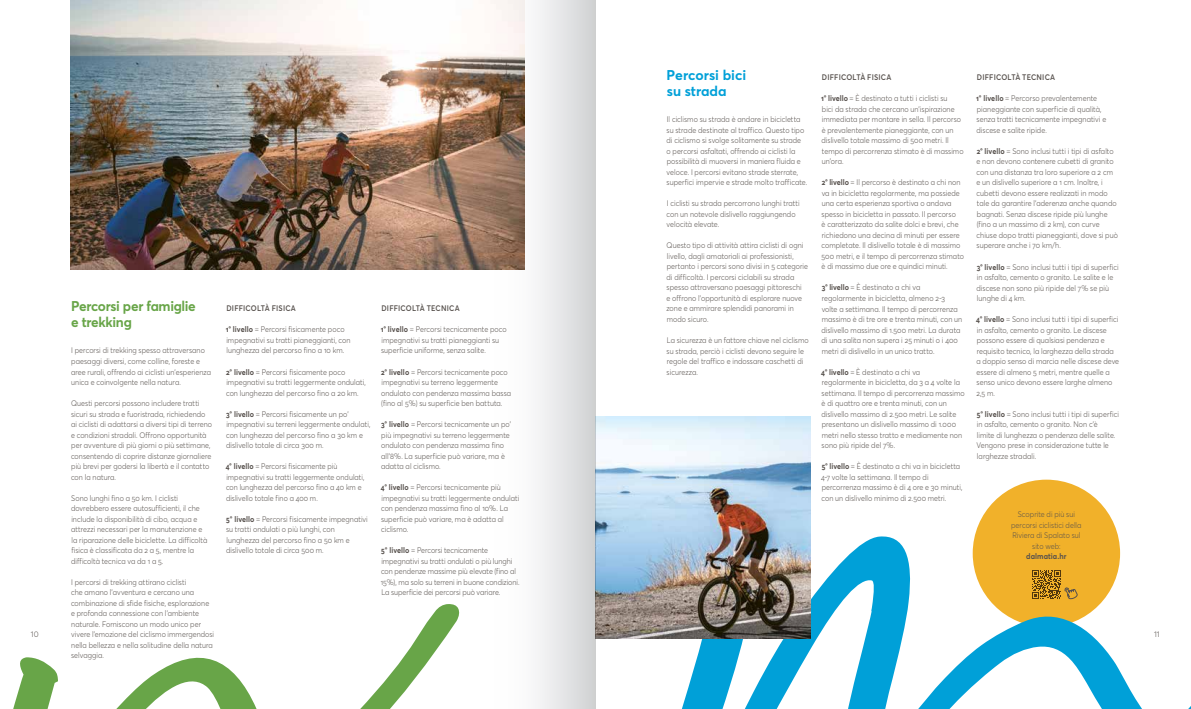
<style>
.page{position:relative;width:1191px;height:709px;background:#fff}
.page>*{position:absolute;margin:0;border:0;box-sizing:border-box;transform-origin:0 0}
.t1{font:700 14px/16px "Averta PE";letter-spacing:-.02em;color:#68a548}
.t2{font:700 14px/16px "Averta PE";color:#00a0d8}
.t3{font:300 8px/10.5px "Averta PE";letter-spacing:.005em;color:#57514d;scale:.9 1}
.t4{font:300 8px/10.5px "Averta PE";letter-spacing:.005em;color:#57514d;scale:.89 1}
.t5{font:600 8px "Averta PE";letter-spacing:.03em;color:#57514d;scale:.9 1}
.t6{font:700 8px "Averta PE";letter-spacing:.01em;color:#57514d;scale:.9 1}
.t7{font:300 8px "Averta PE";letter-spacing:.005em;color:#57514d}
.s1{font-weight:700}
</style>
<div class="page">
<div style="left:972px;top:479px;width:148px;height:148px;background:#f1b12a;border-radius:50%"></div>
<svg style="left:625px;top:502px;width:566px;height:207px"></svg>
<img style="left:71px;top:0;width:412px;height:269px">
<svg style="left:13px;top:604px;width:447px;height:105px"></svg>
<img style="left:595px;top:417px;width:215px;height:221px">
<svg style="left:483px;top:0;width:112px;height:709px"></svg>
<svg style="left:1032px;top:570px;width:46px;height:29px"></svg>
<h1 class="t2" style="left:666px;top:66px;width:81px">Percorsi bici su strada</h1>
<p class="t3" style="left:666px;top:114px;width:158px">Il ciclismo su strada è andare in bicicletta su strade destinate al traffico. Questo tipo di ciclismo si svolge solitamente su strade o percorsi asfaltati, offrendo ai ciclisti la possibilità di muoversi in maniera fluida e veloce. I percorsi evitano strade sterrate, superfici impervie e strade molto trafficate.</p>
<p class="t3" style="left:666px;top:198px;width:149px">I ciclisti su strada percorrono lunghi tratti con un notevole dislivello raggiungendo velocità elevate.</p>
<p class="t3" style="left:666px;top:240px;width:159px">Questo tipo di attività attira ciclisti di ogni livello, dagli amatoriali ai professionisti, pertanto i percorsi sono divisi in 5 categorie di difficoltà. I percorsi ciclabili su strada spesso attraversano paesaggi pittoreschi<br>e offrono l’opportunità di esplorare nuove zone e ammirare splendidi panorami in modo sicuro.</p>
<p class="t3" style="left:666px;top:334px;width:159px">La sicurezza è un fattore chiave nel ciclismo su strada, perciò i ciclisti devono seguire le regole del traffico e indossare caschetti di sicurezza.</p>
<p class="t5" style="left:822px;top:72px;width:79px">DIFFICOLTÀ FISICA</p>
<p class="t3" style="left:821px;top:93px;width:160px"><span class="s1">1° livello</span> = È destinato a tutti i ciclisti su<br>bici da strada che cercano un’ispirazione immediata per montare in sella. Il percorso è prevalentemente pianeggiante, con un dislivello totale massimo di 500 metri. Il tempo di percorrenza stimato è di massimo un’ora.</p>
<p class="t3" style="left:821px;top:177px;width:160px"><span class="s1">2° livello</span> = Il percorso è destinato a chi non va in bicicletta regolarmente, ma possiede una certa esperienza sportiva o andava spesso in bicicletta in passato. Il percorso<br>è caratterizzato da salite dolci e brevi, che richiedono una decina di minuti per essere completate. Il dislivello totale è di massimo 500 metri, e il tempo di percorrenza stimato è di massimo due ore e quindici minuti.</p>
<p class="t3" style="left:821px;top:282px;width:158px"><span class="s1">3° livello</span> = È destinato a chi va regolarmente in bicicletta, almeno 2-3 volte a settimana. Il tempo di percorrenza massimo è di tre ore e trenta minuti, con un dislivello massimo di 1.500 metri. La durata di una salita non supera i 25 minuti o i 400 metri di dislivello in un unico tratto.</p>
<p class="t3" style="left:821px;top:366px;width:161px"><span class="s1">4° livello</span> = È destinato a chi va regolarmente in bicicletta, da 3 a 4 volte la settimana. Il tempo di percorrenza massimo è di quattro ore e trenta minuti, con un dislivello massimo di 2.500 metri. Le salite presentano un dislivello massimo di 1.000 metri nello stesso tratto e mediamente non sono più ripide del 7%.</p>
<p class="t3" style="left:821px;top:461px;width:159px"><span class="s1">5° livello</span> = È destinato a chi va in bicicletta 4-7 volte la settimana. Il tempo di percorrenza massimo è di 4 ore e 30 minuti, con un dislivello minimo di 2.500 metri.</p>
<p class="t5" style="left:977px;top:72px;width:88px">DIFFICOLTÀ TECNICA</p>
<p class="t3" style="left:976px;top:93px;width:146px"><span class="s1">1° livello</span> = Percorso prevalentemente pianeggiante con superficie di qualità, senza tratti tecnicamente impegnativi e discese e salite ripide.</p>
<p class="t3" style="left:976px;top:145px;width:159px"><span class="s1">2° livello</span> = Sono inclusi tutti i tipi di asfalto e non devono contenere cubetti di granito con una distanza tra loro superiore a 2 cm e un dislivello superiore a 1 cm. Inoltre, i cubetti devono essere realizzati in modo tale da garantire l’aderenza anche quando bagnati. Senza discese ripide più lunghe (fino a un massimo di 2 km), con curve chiuse dopo tratti pianeggianti, dove si può superare anche i 70 km/h.</p>
<p class="t3" style="left:976px;top:261px;width:159px"><span class="s1">3° livello</span> = Sono inclusi tutti i tipi di superfici in asfalto, cemento o granito. Le salite e le discese non sono più ripide del 7% se più lunghe di 4 km.</p>
<p class="t3" style="left:976px;top:314px;width:160px"><span class="s1">4° livello</span> = Sono inclusi tutti i tipi di superfici in asfalto, cemento o granito. Le discese possono essere di qualsiasi pendenza e requisito tecnico, la larghezza della strada a doppio senso di marcia nelle discese deve essere di almeno 5 metri, mentre quelle a senso unico devono essere larghe almeno 2,5 m.</p>
<p class="t3" style="left:976px;top:408px;width:160px"><span class="s1">5° livello</span> = Sono inclusi tutti i tipi di superfici in asfalto, cemento o granito. Non c’è<br>limite di lunghezza o pendenza delle salite.<br>Vengono prese in considerazione tutte le larghezze stradali.</p>
<h1 class="t1" style="left:71px;top:298px;width:126px">Percorsi per famiglie e trekking</h1>
<p class="t3" style="left:71px;top:345px;width:157px">I percorsi di trekking spesso attraversano paesaggi diversi, come colline, foreste e aree rurali, offrendo ai ciclisti un’esperienza unica e coinvolgente nella natura.</p>
<p class="t3" style="left:71px;top:397px;width:158px">Questi percorsi possono includere tratti sicuri su strada e fuoristrada, richiedendo ai ciclisti di adattarsi a diversi tipi di terreno e condizioni stradali. Offrono opportunità per avventure di più giorni o più settimane, consentendo di coprire distanze giornaliere più brevi per godersi la libertà e il contatto con la natura.</p>
<p class="t3" style="left:71px;top:492px;width:153px">Sono lunghi fino a 50 km. I ciclisti dovrebbero essere autosufficienti, il che include la disponibilità di cibo, acqua e attrezzi necessari per la manutenzione e la riparazione delle biciclette. La difficoltà fisica è classificata da 2 a 5, mentre la difficoltà tecnica va da 1 a 5.</p>
<p class="t3" style="left:71px;top:576px;width:161px">I percorsi di trekking attirano ciclisti<br>che amano l’avventura e cercano una combinazione di sfide fisiche, esplorazione e profonda connessione con l’ambiente naturale. Forniscono un modo unico per vivere l’emozione del ciclismo immergendosi nella bellezza e nella solitudine della natura selvaggia.</p>
<p class="t5" style="left:226px;top:303px;width:79px">DIFFICOLTÀ FISICA</p>
<p class="t3" style="left:226px;top:324px;width:140px"><span class="s1">1° livello</span> = Percorsi fisicamente poco impegnativi su tratti pianeggianti, con lunghezza del percorso fino a 10 km.</p>
<p class="t3" style="left:226px;top:366px;width:157px"><span class="s1">2° livello</span> = Percorsi fisicamente poco impegnativi su tratti leggermente ondulati, con lunghezza del percorso fino a 20 km.</p>
<p class="t3" style="left:226px;top:408px;width:162px"><span class="s1">3° livello</span> = Percorsi fisicamente un po’ impegnativi su terreni leggermente ondulati, con lunghezza del percorso fino a 30 km e dislivello totale di circa 300 m.</p>
<p class="t4" style="left:226px;top:461px;width:157px"><span class="s1">4° livello</span> = Percorsi fisicamente più impegnativi su tratti leggermente ondulati, con lunghezza del percorso fino a 40 km e dislivello totale fino a 400 m.</p>
<p class="t3" style="left:226px;top:513px;width:159px"><span class="s1">5° livello</span> = Percorsi fisicamente impegnativi su tratti ondulati o più lunghi, con lunghezza del percorso fino a 50 km e dislivello totale di circa 500 m.</p>
<p class="t5" style="left:381px;top:303px;width:88px">DIFFICOLTÀ TECNICA</p>
<p class="t3" style="left:381px;top:324px;width:141px"><span class="s1">1° livello</span> = Percorsi tecnicamente poco impegnativi su tratti pianeggianti su superficie uniforme, senza salite.</p>
<p class="t3" style="left:381px;top:366px;width:146px"><span class="s1">2° livello</span> = Percorsi tecnicamente poco impegnativi su terreno leggermente ondulato con pendenza massima bassa (fino al 5%) su superficie ben battuta.</p>
<p class="t3" style="left:381px;top:419px;width:146px"><span class="s1">3° livello</span> = Percorsi tecnicamente un po’ più impegnativi su terreno leggermente ondulato con pendenza massima fino all’8%. La superficie può variare, ma è adatta al ciclismo.</p>
<p class="t3" style="left:381px;top:482px;width:156px"><span class="s1">4° livello</span> = Percorsi tecnicamente più impegnativi su tratti leggermente ondulati con pendenza massima fino al 10%. La superficie può variare, ma è adatta al ciclismo.</p>
<p class="t3" style="left:381px;top:545px;width:156px"><span class="s1">5° livello</span> = Percorsi tecnicamente impegnativi su tratti ondulati o più lunghi con pendenze massime più elevate (fino al 15%), ma solo su terreni in buone condizioni.<br>La superficie dei percorsi può variare.</p>
<p class="t3" style="left:1011px;top:509px;width:80px;text-align:center">Scoprite di più sui percorsi ciclistici della<br>Riviera di Spalato sul sito web:</p>
<p class="t6" style="left:1026px;top:551px;width:46px">dalmatia.hr</p>
<p class="t7" style="left:31px;top:629px;width:9px">10</p>
<p class="t7" style="left:1154px;top:629px;width:7px">11</p>
</div>
